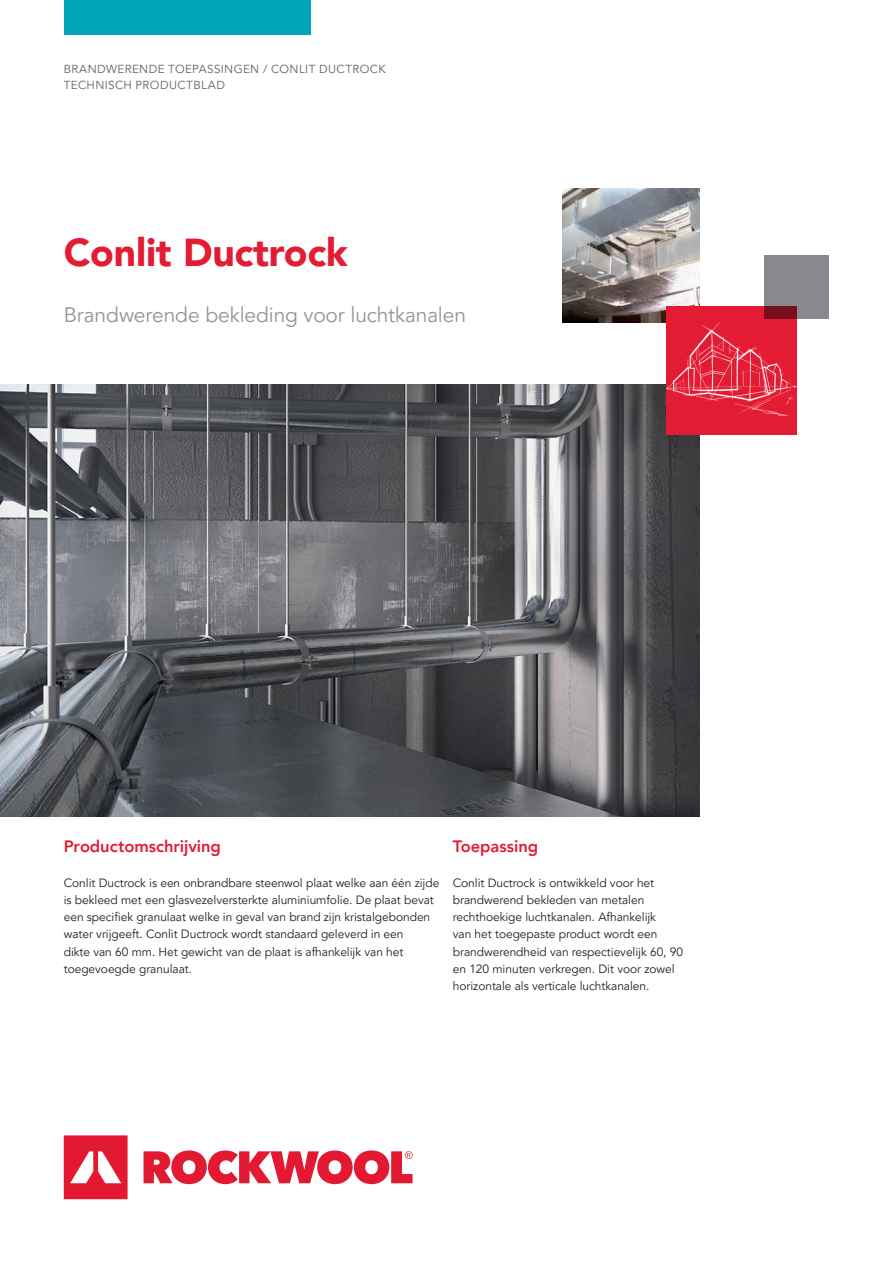
<style>
.page{position:relative;width:893px;height:1263px;background:#fff}
.page>*{position:absolute;margin:0;border:0;box-sizing:border-box;transform-origin:0 0}
.t1{font:900 39px "Avenir LT Pro";letter-spacing:-.005em;color:#e31c33}
.t2{font:21px "Avenir LT Pro";letter-spacing:-.01em;color:#939598}
.t3{font:800 16.5px "Avenir LT Pro";letter-spacing:-.005em;color:#e31c33}
.t4{font:12px/17.2px "Avenir LT Pro";letter-spacing:-.005em;color:#231f20}
.t5{font:11.7px/16.5px "Avenir LT Pro";letter-spacing:.035em;color:#636366}
</style>
<div class="page">
<img style="left:0;top:385px;width:699px;height:431px">
<svg style="left:64px;top:1135px;width:349px;height:64px"></svg>
<img style="left:563px;top:188px;width:136px;height:135px">
<div style="left:64px;top:0;width:246px;height:34px;background:#00a6b9"></div>
<div style="left:666px;top:306px;width:130px;height:128px;background:#e31c33"></div>
<img style="left:666px;top:321px;width:130px;height:96px">
<div style="left:764px;top:255px;width:65px;height:64px;background:#87898c"></div>
<p class="t5" style="left:64px;top:61px;width:323px">BRANDWERENDE TOEPASSINGEN / CONLIT DUCTROCK<br>TECHNISCH PRODUCTBLAD</p>
<h1 class="t1" style="left:64px;top:229px;width:285px">Conlit Ductrock</h1>
<h2 class="t2" style="left:64px;top:302px;width:404px">Brandwerende bekleding voor luchtkanalen</h2>
<h3 class="t3" style="left:64px;top:837px;width:159px">Productomschrijving</h3>
<p class="t4" style="left:64px;top:874px;width:377px">Conlit Ductrock is een onbrandbare steenwol plaat welke aan één zijde is bekleed met een glasvezelversterkte aluminiumfolie. De plaat bevat een specifiek granulaat welke in geval van brand zijn kristalgebonden water vrijgeeft. Conlit Ductrock wordt standaard geleverd in een<br>dikte van 60 mm. Het gewicht van de plaat is afhankelijk van het toegevoegde granulaat.</p>
<h3 class="t3" style="left:453px;top:837px;width:87px">Toepassing</h3>
<p class="t4" style="left:453px;top:874px;width:232px">Conlit Ductrock is ontwikkeld voor het brandwerend bekleden van metalen rechthoekige luchtkanalen. Afhankelijk<br>van het toegepaste product wordt een brandwerendheid van respectievelijk 60, 90 en 120 minuten verkregen. Dit voor zowel horizontale als verticale luchtkanalen.</p>
</div>
